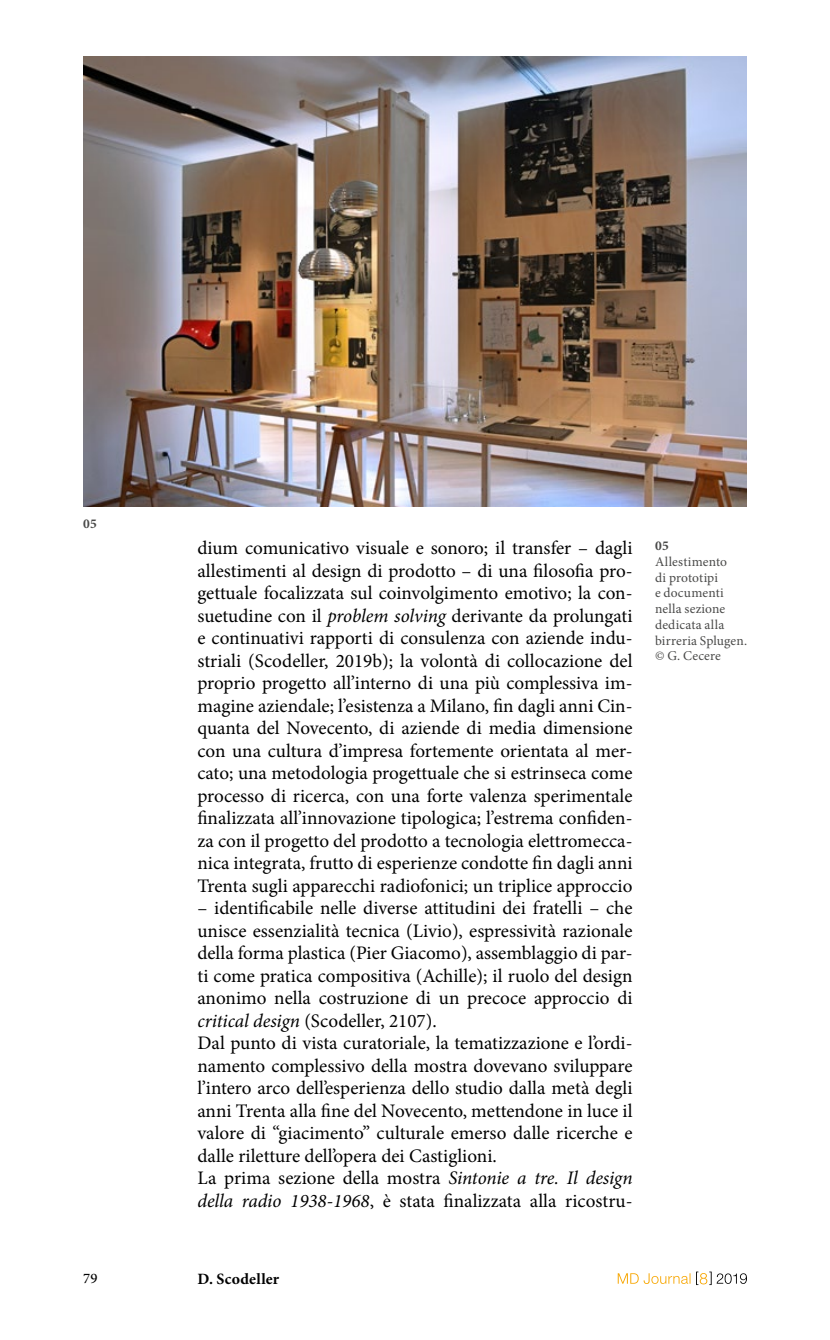
<style>
.page{position:relative;width:830px;height:1340px;background:#fff}
.page>*{position:absolute;margin:0;border:0;box-sizing:border-box;transform-origin:0 0}
.t1{font:19.12px/22.5px "Minion Pro";color:#000;text-align:justify}
.t2{font:700 15.75px "Minion Pro";letter-spacing:.02em;color:#000}
.t3{font:500 14.62px "Minion Pro";color:#000}
.t4{font:13.5px/15.8px "Minion Pro";letter-spacing:.01em;color:#4a4a49}
.t5{font:700 13.5px "Minion Pro";color:#4a4a49}
.s1{font-style:italic}
</style>
<div class="page">
<svg style="left:617px;top:1271px;width:129px;height:13px"></svg>
<img style="left:83px;top:56px;width:663px;height:451px">
<p class="t5" style="left:83px;top:514px;width:15px">05</p>
<p class="t1" style="left:197px;top:537px;width:436px">dium comunicativo visuale e sonoro; il transfer – dagli allestimenti al design di prodotto – di una filosofia pro&shy;gettuale focalizzata sul coinvolgimento emotivo; la con&shy;suetudine con il <span class="s1">problem solving</span> derivante da prolungati e continuativi rapporti di consulenza con aziende indu&shy;striali (Scodeller, 2019b); la volontà di collocazione del proprio progetto all’interno di una più complessiva im&shy;magine aziendale; l’esistenza a Milano, fin dagli anni Cin&shy;quanta del Novecento, di aziende di media dimensione con una cultura d’impresa fortemente orientata al mer&shy;cato; una metodologia progettuale che si estrinseca come processo di ricerca, con una forte valenza sperimentale finalizzata all’innovazione tipologica; l’estrema confiden&shy;za con il progetto del prodotto a tecnologia elettromecca&shy;nica integrata, frutto di esperienze condotte fin dagli anni Trenta sugli apparecchi radiofonici; un triplice approccio</p>
<p class="t1" style="left:197px;top:896px;width:436px;text-align:left">– identificabile nelle diverse attitudini dei fratelli – che unisce essenzialità tecnica (Livio), espressività razionale della forma plastica (Pier Giacomo), assemblaggio di par&shy;ti come pratica compositiva (Achille); il ruolo del design anonimo nella costruzione di un precoce approccio di <span class="s1">critical design</span> (Scodeller, 2107).<br>Dal punto di vista curatoriale, la tematizzazione e l’ordi&shy;namento complessivo della mostra dovevano sviluppare l’intero arco dell’esperienza dello studio dalla metà degli anni Trenta alla fine del Novecento, mettendone in luce il valore di “giacimento” culturale emerso dalle ricerche e dalle riletture dell’opera dei Castiglioni.<br>La prima sezione della mostra <span class="s1">Sintonie a tre. Il design della radio 1938-1968</span>, è stata finalizzata alla ricostru-</p>
<p class="t5" style="left:654px;top:536px;width:15px">05</p>
<p class="t4" style="left:654px;top:553px;width:93px">Allestimento<br>di prototipi<br>e documenti nella sezione dedicata alla birreria Splugen. © G. Cecere</p>
<p class="t3" style="left:83px;top:1268px;width:16px">79</p>
<p class="t2" style="left:197px;top:1267px;width:83px">D. Scodeller</p>
</div>
